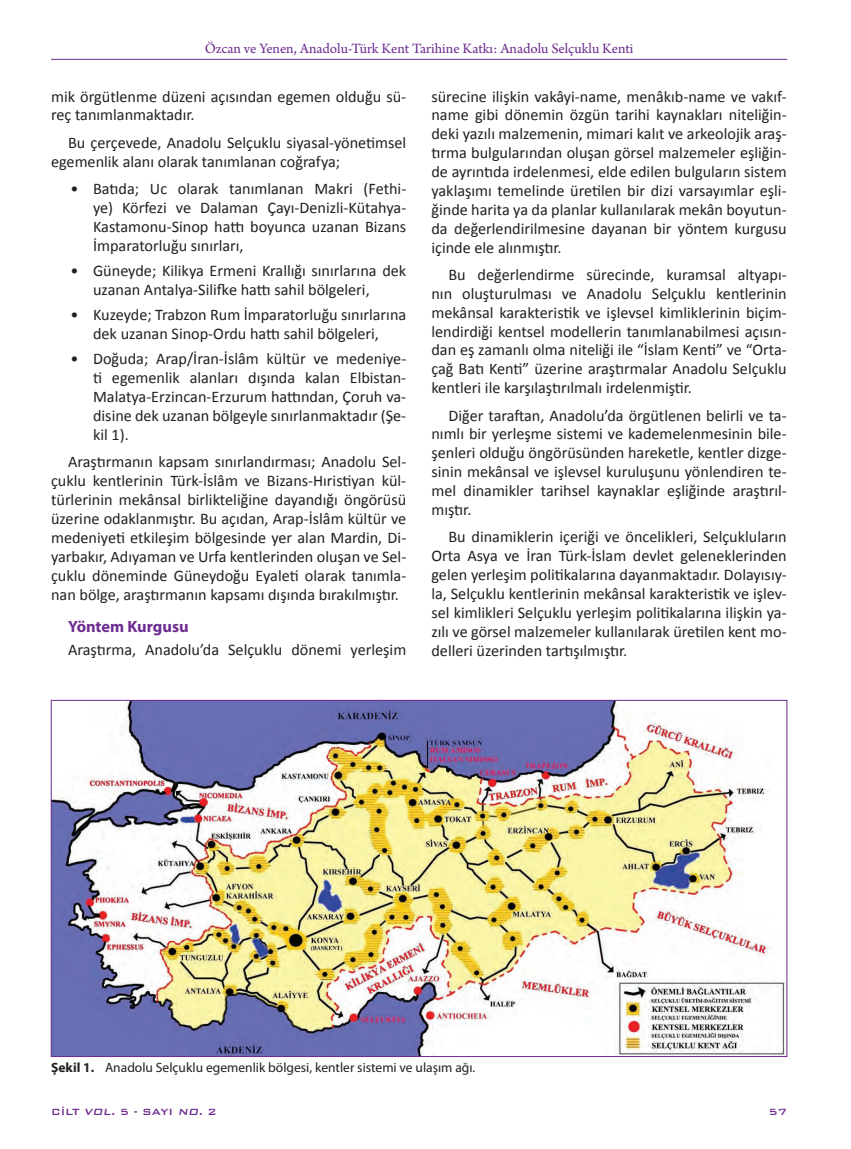
<style>
.page{position:relative;width:851px;height:1149px;background:#fff}
.page>*{position:absolute;margin:0;border:0;box-sizing:border-box;transform-origin:0 0}
.t1{font:700 16.35px "Myriad Pro";color:#6e2c91}
.t2{font:16.2px/18.9px "Calibri";color:#231f20;text-align:justify}
.t3{font:15px "Arno Pro";color:#6e2c91}
.t4{font:13.5px "Myriad Pro";color:#231f20}
.t5{font:500 12px "Bank Gothic BT";color:#6e2c91}
.s1{font-weight:700}
.s2{font-style:italic}
</style>
<div class="page">
<hr style="left:51px;top:59px;width:736px;height:1px;background:#6e2c91">
<img style="left:53px;top:702px;width:732px;height:352px">
<p class="t3" style="left:205px;top:40px;width:430px">Özcan ve Yenen, Anadolu-Türk Kent Tarihine Katkı: Anadolu Selçuklu Kenti</p>
<p class="t2" style="left:51px;top:86px;width:356px">mik örgütlenme düzeni açısından egemen olduğu sü&shy;reç tanımlanmaktadır.</p>
<p class="t2" style="left:51px;top:132px;width:357px;text-indent:17px">Bu çerçevede, Anadolu Selçuklu siyasal-yönetimsel egemenlik alanı olarak tanımlanan coğrafya;</p>
<p class="t2" style="left:93px;top:178px;width:315px;text-indent:-23px">• Batıda; Uc olarak tanımlanan Makri (Fethi&shy;ye) Körfezi ve Dalaman Çayı-Denizli-Kütahya-Kastamonu-Sinop hattı boyunca uzanan Bizans İmparatorluğu sınırları,</p>
<p class="t2" style="left:93px;top:260px;width:314px;text-indent:-23px">• Güneyde; Kilikya Ermeni Krallığı sınırlarına dek uzanan Antalya-Silifke hattı sahil bölgeleri,</p>
<p class="t2" style="left:71px;top:304px;width:337px;text-align:center">• Kuzeyde; Trabzon Rum İmparatorluğu sınırlarına dek uzanan Sinop-Ordu hattı sahil bölgeleri,</p>
<p class="t2" style="left:93px;top:348px;width:315px;text-indent:-23px">• Doğuda; Arap/İran-İslâm kültür ve medeniye&shy;ti egemenlik alanları dışında kalan Elbistan-Malatya-Erzincan-Erzurum hattından, Çoruh va&shy;disine dek uzanan bölgeyle sınırlanmaktadır (Şe&shy;kil 1).</p>
<p class="t2" style="left:51px;top:451px;width:357px;text-indent:17px">Araştırmanın kapsam sınırlandırması; Anadolu Sel&shy;çuklu kentlerinin Türk-İslâm ve Bizans-Hıristiyan kül&shy;türlerinin mekânsal birlikteliğine dayandığı öngörüsü üzerine odaklanmıştır. Bu açıdan, Arap-İslâm kültür ve medeniyeti etkileşim bölgesinde yer alan Mardin, Di&shy;yarbakır, Adıyaman ve Urfa kentlerinden oluşan ve Sel&shy;çuklu döneminde Güneydoğu Eyaleti olarak tanımla&shy;nan bölge, araştırmanın kapsamı dışında bırakılmıştır.</p>
<p class="t1" style="left:68px;top:616px;width:122px">Yöntem Kurgusu</p>
<p class="t2" style="left:68px;top:639px;width:339px">Araştırma, Anadolu’da Selçuklu dönemi yerleşim</p>
<p class="t2" style="left:431px;top:86px;width:357px">sürecine ilişkin vakâyi-name, menâkıb-name ve vakıf&shy;name gibi dönemin özgün tarihi kaynakları niteliğin&shy;deki yazılı malzemenin, mimari kalıt ve arkeolojik araş&shy;tırma bulgularından oluşan görsel malzemeler eşliğin&shy;de ayrıntıda irdelenmesi, elde edilen bulguların sistem yaklaşımı temelinde üretilen bir dizi varsayımlar eşli&shy;ğinde harita ya da planlar kullanılarak mekân boyutun&shy;da değerlendirilmesine dayanan bir yöntem kurgusu içinde ele alınmıştır.</p>
<p class="t2" style="left:431px;top:264px;width:357px;text-indent:17px">Bu değerlendirme sürecinde, kuramsal altyapı&shy;nın oluşturulması ve Anadolu Selçuklu kentlerinin mekânsal karakteristik ve işlevsel kimliklerinin biçim&shy;lendirdiği kentsel modellerin tanımlanabilmesi açısın&shy;dan eş zamanlı olma niteliği ile “İslam Kenti” ve “Orta&shy;çağ Batı Kenti” üzerine araştırmalar Anadolu Selçuklu kentleri ile karşılaştırılmalı irdelenmiştir.</p>
<p class="t2" style="left:431px;top:405px;width:357px;text-indent:17px">Diğer taraftan, Anadolu’da örgütlenen belirli ve ta&shy;nımlı bir yerleşme sistemi ve kademelenmesinin bile&shy;şenleri olduğu öngörüsünden hareketle, kentler dizge&shy;sinin mekânsal ve işlevsel kuruluşunu yönlendiren te&shy;mel dinamikler tarihsel kaynaklar eşliğinde araştırıl&shy;mıştır.</p>
<p class="t2" style="left:431px;top:526px;width:357px;text-indent:17px">Bu dinamiklerin içeriği ve öncelikleri, Selçukluların Orta Asya ve İran Türk-İslam devlet geleneklerinden gelen yerleşim politikalarına dayanmaktadır. Dolayısıy&shy;la, Selçuklu kentlerinin mekânsal karakteristik ve işlev&shy;sel kimlikleri Selçuklu yerleşim politikalarına ilişkin ya&shy;zılı ve görsel malzemeler kullanılarak üretilen kent mo&shy;delleri üzerinden tartışılmıştır.</p>
<p class="t4" style="left:51px;top:1058px;width:425px"><span class="s1">Şekil 1.</span> Anadolu Selçuklu egemenlik bölgesi, kentler sistemi ve ulaşım ağı.</p>
<p class="t5" style="left:51px;top:1104px;width:167px">CİLT <span class="s2">VOL.</span> 5 - SAYI <span class="s2">NO.</span> 2</p>
<p class="t5" style="left:768px;top:1104px;width:20px">57</p>
</div>
